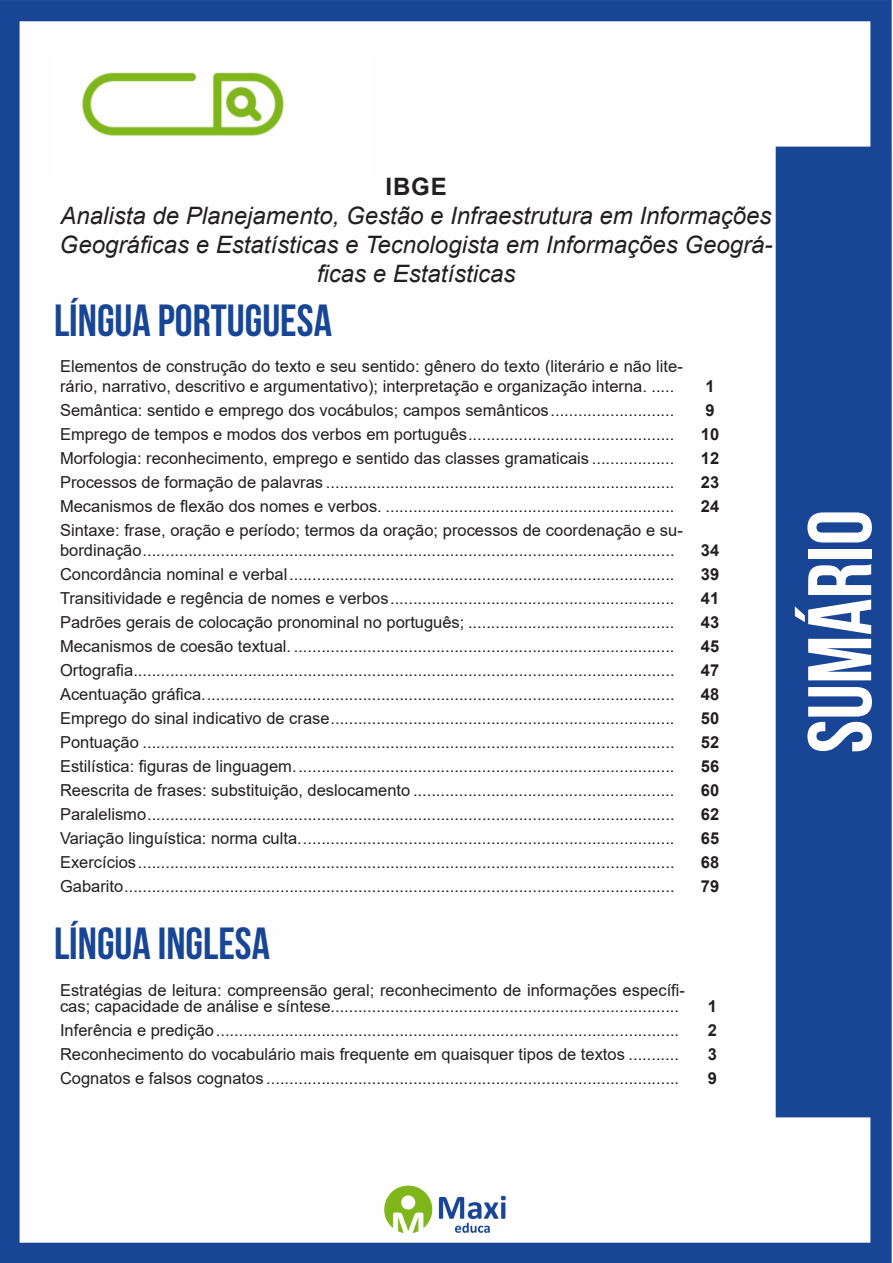
<style>
.page{position:relative;width:893px;height:1263px;background:#fff}
.page>*{position:absolute;margin:0;border:0;box-sizing:border-box;transform-origin:0 0}
.t1{font:700 90px "Bebas Neue";color:#fff}
.t2{font:700 45px "Bebas Neue";color:#184696}
.t3{font:italic 24px/28.8px "Arial";color:#231f20;text-align:center}
.t4{font:700 24px "Arial";color:#231f20}
.ALTERNATIVAS{font:16.5px/19.8px "Arial";color:#231f20}
.INDICE{font:700 16.5px "Arial";color:#231f20}
</style>
<div class="page">
<img style="left:0;top:0;width:892px;height:1263px">
<div style="left:53px;top:55px;width:317px;height:121px;background:#fff"></div>
<img style="left:82px;top:72px;width:201px;height:64px">
<p class="t4" style="left:385px;top:170px;width:63px">IBGE</p>
<p class="t3" style="left:60px;top:201px;width:714px">Analista de Planejamento, Gestão e Infraestrutura em Informações<br>Geográficas e Estatísticas e Tecnologista em Informações Geográ&shy;ficas e Estatísticas</p>
<p class="t2" style="left:54px;top:295px;width:279px">LÍNGUA PORTUGUESA</p>
<p class="ALTERNATIVAS" style="left:60px;top:357px;width:624px">Elementos de construção do texto e seu sentido: gênero do texto (literário e não lite&shy;rário, narrativo, descritivo e argumentativo); interpretação e organização interna. .....</p>
<p class="INDICE" style="left:705px;top:375px;width:11px">1</p>
<p class="ALTERNATIVAS" style="left:60px;top:400px;width:616px">Semântica: sentido e emprego dos vocábulos; campos semânticos...........................</p>
<p class="INDICE" style="left:705px;top:399px;width:11px">9</p>
<p class="ALTERNATIVAS" style="left:60px;top:424px;width:616px">Emprego de tempos e modos dos verbos em português.............................................</p>
<p class="INDICE" style="left:701px;top:423px;width:20px">10</p>
<p class="ALTERNATIVAS" style="left:60px;top:448px;width:616px">Morfologia: reconhecimento, emprego e sentido das classes gramaticais ..................</p>
<p class="INDICE" style="left:701px;top:447px;width:20px">12</p>
<p class="ALTERNATIVAS" style="left:60px;top:472px;width:616px">Processos de formação de palavras ............................................................................</p>
<p class="INDICE" style="left:701px;top:471px;width:20px">23</p>
<p class="ALTERNATIVAS" style="left:60px;top:496px;width:616px">Mecanismos de flexão dos nomes e verbos. ...............................................................</p>
<p class="INDICE" style="left:701px;top:495px;width:20px">24</p>
<p class="ALTERNATIVAS" style="left:60px;top:520px;width:624px">Sintaxe: frase, oração e período; termos da oração; processos de coordenação e su&shy;bordinação....................................................................................................................</p>
<p class="INDICE" style="left:701px;top:539px;width:20px">34</p>
<p class="ALTERNATIVAS" style="left:60px;top:564px;width:616px">Concordância nominal e verbal....................................................................................</p>
<p class="INDICE" style="left:701px;top:563px;width:20px">39</p>
<p class="ALTERNATIVAS" style="left:60px;top:588px;width:616px">Transitividade e regência de nomes e verbos..............................................................</p>
<p class="INDICE" style="left:701px;top:587px;width:20px">41</p>
<p class="ALTERNATIVAS" style="left:60px;top:612px;width:616px">Padrões gerais de colocação pronominal no português; .............................................</p>
<p class="INDICE" style="left:701px;top:611px;width:20px">43</p>
<p class="ALTERNATIVAS" style="left:60px;top:636px;width:616px">Mecanismos de coesão textual. ...................................................................................</p>
<p class="INDICE" style="left:701px;top:635px;width:20px">45</p>
<p class="ALTERNATIVAS" style="left:60px;top:660px;width:616px">Ortografia......................................................................................................................</p>
<p class="INDICE" style="left:701px;top:659px;width:20px">47</p>
<p class="ALTERNATIVAS" style="left:60px;top:684px;width:616px">Acentuação gráfica.......................................................................................................</p>
<p class="INDICE" style="left:701px;top:683px;width:20px">48</p>
<p class="ALTERNATIVAS" style="left:60px;top:708px;width:616px">Emprego do sinal indicativo de crase...........................................................................</p>
<p class="INDICE" style="left:701px;top:707px;width:20px">50</p>
<p class="ALTERNATIVAS" style="left:60px;top:732px;width:616px">Pontuação ....................................................................................................................</p>
<p class="INDICE" style="left:701px;top:731px;width:20px">52</p>
<p class="ALTERNATIVAS" style="left:60px;top:756px;width:616px">Estilística: figuras de linguagem...................................................................................</p>
<p class="INDICE" style="left:701px;top:755px;width:20px">56</p>
<p class="ALTERNATIVAS" style="left:60px;top:780px;width:616px">Reescrita de frases: substituição, deslocamento .........................................................</p>
<p class="INDICE" style="left:701px;top:779px;width:20px">60</p>
<p class="ALTERNATIVAS" style="left:60px;top:804px;width:616px">Paralelismo...................................................................................................................</p>
<p class="INDICE" style="left:701px;top:803px;width:20px">62</p>
<p class="ALTERNATIVAS" style="left:60px;top:828px;width:616px">Variação linguística: norma culta..................................................................................</p>
<p class="INDICE" style="left:701px;top:827px;width:20px">65</p>
<p class="ALTERNATIVAS" style="left:60px;top:852px;width:616px">Exercícios.....................................................................................................................</p>
<p class="INDICE" style="left:701px;top:851px;width:20px">68</p>
<p class="ALTERNATIVAS" style="left:60px;top:876px;width:616px">Gabarito........................................................................................................................</p>
<p class="INDICE" style="left:701px;top:875px;width:20px">79</p>
<p class="t2" style="left:54px;top:919px;width:218px">LÍNGUA INGLESA</p>
<p class="ALTERNATIVAS" style="left:60px;top:982px;width:626px;line-height:16.5px">Estratégias de leitura: compreensão geral; reconhecimento de informações específi&shy;cas; capacidade de análise e síntese............................................................................</p>
<p class="INDICE" style="left:708px;top:995px;width:11px">1</p>
<p class="ALTERNATIVAS" style="left:60px;top:1020px;width:621px">Inferência e predição.....................................................................................................</p>
<p class="INDICE" style="left:708px;top:1019px;width:11px">2</p>
<p class="ALTERNATIVAS" style="left:60px;top:1045px;width:620px">Reconhecimento do vocabulário mais frequente em quaisquer tipos de textos ...........</p>
<p class="INDICE" style="left:708px;top:1043px;width:11px">3</p>
<p class="ALTERNATIVAS" style="left:60px;top:1069px;width:621px">Cognatos e falsos cognatos ..........................................................................................</p>
<p class="INDICE" style="left:708px;top:1067px;width:11px">9</p>
<h1 class="t1" style="left:791px;top:753px;width:245px;rotate:-90deg">SUMÁRIO</h1>
</div>
